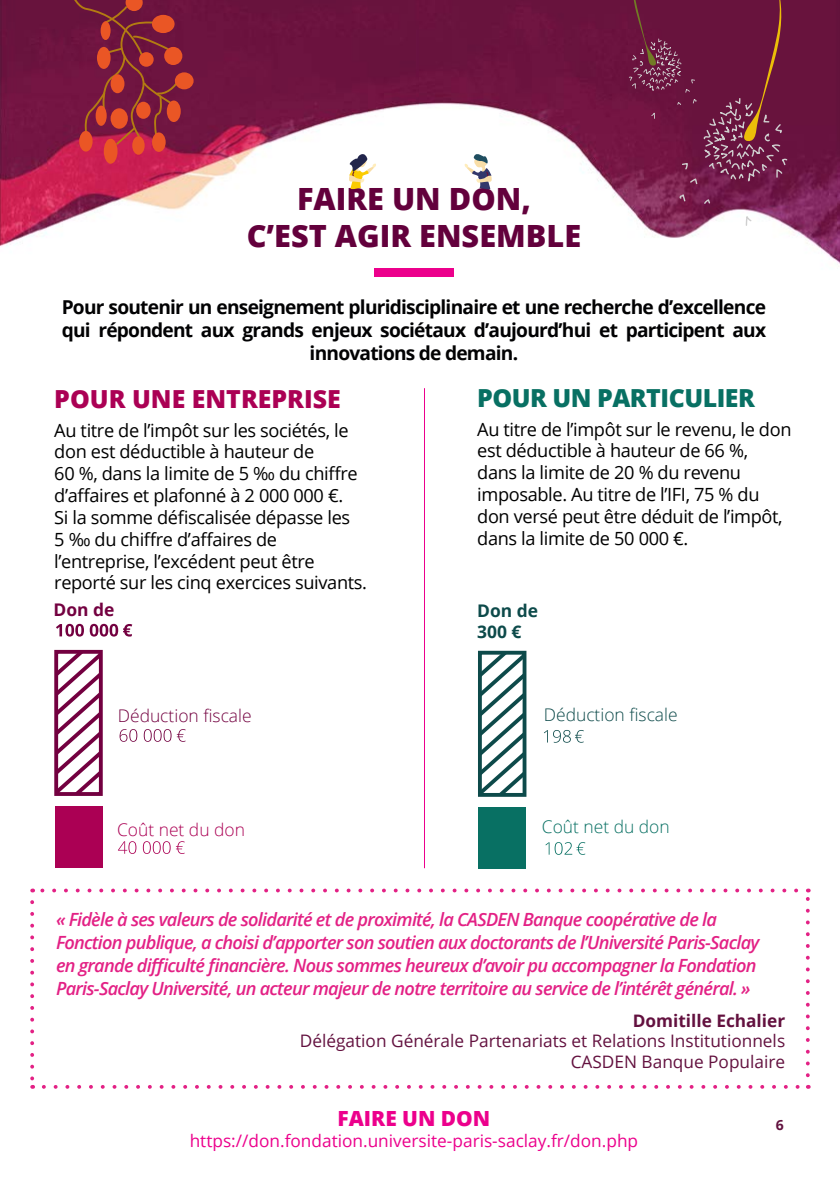
<style>
.page{position:relative;width:840px;height:1191px;background:#fff}
.page>*{position:absolute;margin:0;border:0;box-sizing:border-box;transform-origin:0 0}
.t1{font:800 30.6px/36.8px "Open Sans";color:#63003c;text-align:center}
.t2{font:800 24.8px "Open Sans";letter-spacing:-.02em;color:#087063}
.t3{font:800 24.8px "Open Sans";color:#ab0054}
.t4{font:800 20.8px "Open Sans";color:#ec008c}
.t5{font:700 19.2px/23px "Open Sans";letter-spacing:-.04em;color:#020203;text-align:center}
.t6{font:18.2px/21.8px "Open Sans";letter-spacing:-.02em;color:#000}
.t7{font:italic 600 18.2px/23px "Open Sans";letter-spacing:-.04em;color:#e32185}
.t8{font:300 17.4px "Open Sans";color:#730040}
.t9{font:300 17.4px "Open Sans";color:#0d4a4a}
.t10{font:300 17.4px "Open Sans";color:#ab0054}
.t11{font:300 17.4px "Open Sans";color:#087063}
.t12{font:700 17.4px/20.8px "Open Sans";color:#0d4a4a}
.t13{font:700 17.4px "Open Sans";color:#730040}
.t14{font:17.2px/20.6px "Open Sans";color:#63113f;text-align:right}
.t15{font:17.2px "Open Sans";color:#ec008c}
.t16{font:700 17.2px "Open Sans";color:#63113f}
.t17{font:700 14px "Open Sans";color:#62123f}
</style>
<div class="page">
<img style="left:0;top:0;width:839px;height:1089px">
<svg style="left:745px;top:216px;width:6px;height:10px"></svg>
<svg style="left:703px;top:199px;width:6px;height:5px"></svg>
<svg style="left:689px;top:178px;width:8px;height:6px"></svg>
<svg style="left:679px;top:194px;width:6px;height:7px"></svg>
<svg style="left:681px;top:163px;width:6px;height:6px"></svg>
<svg style="left:703px;top:0;width:83px;height:181px;background:#722344"></svg>
<svg style="left:651px;top:113px;width:3px;height:6px"></svg>
<svg style="left:692px;top:99px;width:4px;height:4px"></svg>
<svg style="left:628px;top:0;width:66px;height:93px;background:#6f2045"></svg>
<svg style="left:64px;top:0;width:114px;height:145px;background:#7a1d3c"></svg>
<div style="left:164px;top:47px;width:18px;height:18px;background:#ea5625;border-radius:50%"></div>
<div style="left:139px;top:52px;width:14px;height:15px;background:#ea5625;border-radius:50%"></div>
<div style="left:101px;top:21px;width:9px;height:19px;background:#ea5625;border-radius:50%"></div>
<div style="left:97px;top:47px;width:13px;height:22px;background:#ea5625;border-radius:50%"></div>
<div style="left:110px;top:74px;width:14px;height:19px;background:#ea5625;border-radius:50%"></div>
<div style="left:96px;top:106px;width:11px;height:20px;background:#ea5625;border-radius:50%"></div>
<div style="left:79px;top:131px;width:14px;height:21px;background:#ea5625;border-radius:50%"></div>
<div style="left:132px;top:136px;width:12px;height:19px;background:#ea5625;border-radius:50%"></div>
<div style="left:152px;top:132px;width:13px;height:20px;background:#ea5625;border-radius:50%"></div>
<div style="left:167px;top:100px;width:14px;height:22px;background:#ea5625;border-radius:50%"></div>
<div style="left:175px;top:72px;width:18px;height:17px;background:#ea5625;border-radius:50%"></div>
<div style="left:136px;top:102px;width:14px;height:17px;background:#ea5625;border-radius:50%"></div>
<div style="left:110px;top:108px;width:18px;height:21px;background:#ea5625;border-radius:50%"></div>
<div style="left:104px;top:139px;width:13px;height:25px;background:#ea5625;border-radius:50%"></div>
<hr style="left:424px;top:388px;width:1px;height:480px;background:#ec008c">
<div style="left:374px;top:268px;width:79px;height:9px;background:#ec008c"></div>
<svg style="left:463px;top:153px;width:28px;height:37px"></svg>
<svg style="left:348px;top:153px;width:29px;height:37px"></svg>
<svg style="left:44px;top:1085px;width:757px;height:3px"></svg>
<svg style="left:30px;top:902px;width:4px;height:186px"></svg>
<svg style="left:805px;top:888px;width:4px;height:187px"></svg>
<svg style="left:32px;top:888px;width:763px;height:4px"></svg>
<svg style="left:118px;top:841px;width:18px;height:13px"></svg>
<svg style="left:143px;top:841px;width:27px;height:13px"></svg>
<svg style="left:176px;top:841px;width:9px;height:13px"></svg>
<svg style="left:119px;top:729px;width:18px;height:13px"></svg>
<svg style="left:144px;top:729px;width:27px;height:13px"></svg>
<svg style="left:177px;top:729px;width:8px;height:13px"></svg>
<svg style="left:56px;top:624px;width:28px;height:12px"></svg>
<svg style="left:90px;top:624px;width:42px;height:12px"></svg>
<div style="left:55px;top:806px;width:47px;height:62px;background:#ab0054"></div>
<svg style="left:59px;top:655px;width:39px;height:136px"></svg>
<div style="left:54px;top:650px;width:49px;height:146px;border:4px solid #730040"></div>
<svg style="left:545px;top:842px;width:40px;height:13px"></svg>
<svg style="left:543px;top:730px;width:40px;height:12px"></svg>
<div style="left:478px;top:807px;width:47px;height:62px;background:#087063"></div>
<svg style="left:482px;top:656px;width:39px;height:136px"></svg>
<div style="left:477px;top:651px;width:49px;height:146px;border:4px solid #0d4a4a"></div>
<h1 class="t1" style="left:246px;top:179px;width:336px">FAIRE UN DON,<br>C’EST AGIR ENSEMBLE</h1>
<p class="t5" style="left:62px;top:295px;width:705px">Pour soutenir un enseignement pluridisciplinaire et une recherche d’excellence qui répondent aux grands enjeux sociétaux d’aujourd’hui et participent aux innovations de demain.</p>
<h2 class="t2" style="left:477px;top:379px;width:279px">POUR UN PARTICULIER</h2>
<p class="t6" style="left:477px;top:417px;width:315px">Au titre de l’impôt sur le revenu, le don est déductible à hauteur de 66 %, dans la limite de 20 % du revenu imposable. Au titre de l’IFI, 75 % du don versé peut être déduit de l’impôt, dans la limite de 50 000 €.</p>
<h2 class="t3" style="left:54px;top:380px;width:288px">POUR UNE ENTREPRISE</h2>
<p class="t6" style="left:54px;top:418px;width:314px">Au titre de l’impôt sur les sociétés, le don est déductible à hauteur de<br>60 %, dans la limite de 5 ‰ du chiffre d’affaires et plafonné à 2 000 000 €.<br>Si la somme défiscalisée dépasse les<br>5 ‰ du chiffre d’affaires de l’entreprise, l’excédent peut être reporté sur les cinq exercices suivants.</p>
<p class="t13" style="left:53px;top:597px;width:62px">Don de</p>
<p class="t12" style="left:477px;top:600px;width:62px">Don de<br>300 €</p>
<p class="t8" style="left:118px;top:703px;width:135px">Déduction fiscale</p>
<p class="t9" style="left:543px;top:703px;width:135px">Déduction fiscale</p>
<p class="t10" style="left:117px;top:817px;width:129px">Coût net du don</p>
<p class="t11" style="left:541px;top:815px;width:129px">Coût net du don</p>
<p class="t7" style="left:56px;top:908px;width:704px">« Fidèle à ses valeurs de solidarité et de proximité, la CASDEN Banque coopérative de la Fonction publique, a choisi d’apporter son soutien aux doctorants de l’Université Paris-Saclay en grande difficulté financière. Nous sommes heureux d’avoir pu accompagner la Fondation Paris-Saclay Université, un acteur majeur de notre territoire au service de l’intérêt général. »</p>
<p class="t16" style="left:632px;top:1008px;width:154px">Domitille Echalier</p>
<p class="t14" style="left:300px;top:1030px;width:486px">Délégation Générale Partenariats et Relations Institutionnels<br>CASDEN Banque Populaire</p>
<p class="t4" style="left:337px;top:1102px;width:154px">FAIRE UN DON</p>
<p class="t15" style="left:189px;top:1129px;width:450px">https://don.fondation.universite-paris-saclay.fr/don.php</p>
<p class="t17" style="left:775px;top:1114px;width:9px">6</p>
</div>
